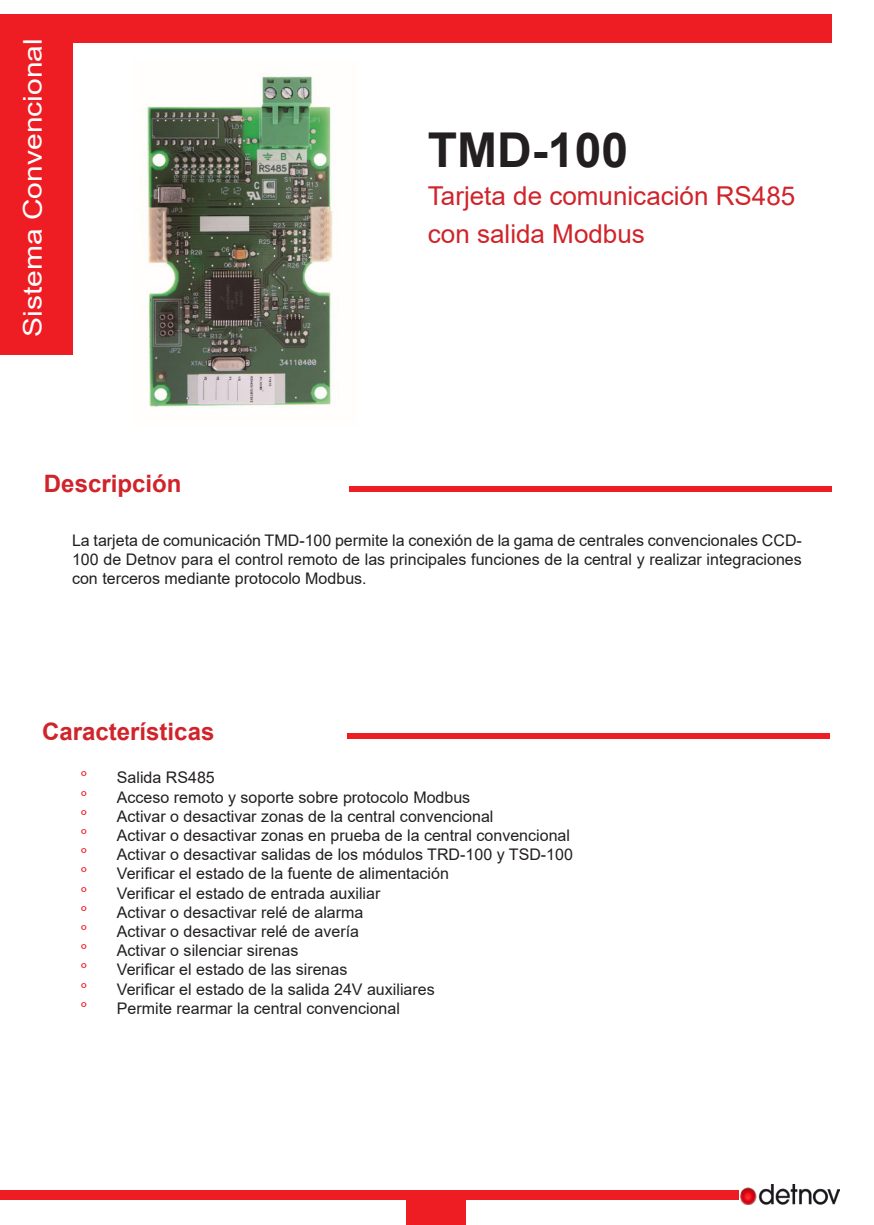
<style>
.page{position:relative;width:874px;height:1225px;background:#fff}
.page>*{position:absolute;margin:0;border:0;box-sizing:border-box;transform-origin:0 0}
.t1{font:700 48px "Arial";color:#231f20}
.t2{font:26px/38px "Arial";color:#d1232a}
.t3{font:25.8px "Arial";color:#fff;scale:1.16 1}
.t4{font:700 24px "Arial";color:#d1232a}
.t5{font:18px "Minion Pro";color:#ee1d23}
.t6{font:16px/19.2px "Arial";color:#231f20;text-align:justify}
</style>
<div class="page">
<div style="left:0;top:15px;width:831px;height:28px;background:#ee1d23"></div>
<div style="left:0;top:15px;width:73px;height:339px;background:#ee1d23"></div>
<div style="left:0;top:1189px;width:738px;height:10px;background:#ee1d23"></div>
<div style="left:406px;top:1199px;width:59px;height:26px;background:#ee1d23"></div>
<img style="left:740px;top:1184px;width:99px;height:20px">
<div style="left:349px;top:486px;width:482px;height:6px;background:#ee1d23"></div>
<div style="left:347px;top:733px;width:482px;height:6px;background:#ee1d23"></div>
<img style="left:146px;top:76px;width:187px;height:333px">
<h3 class="t3" style="left:15px;top:337px;width:259px;rotate:-90deg">Sistema Convencional</h3>
<p class="t4" style="left:44px;top:467px;width:139px">Descripción</p>
<p class="t1" style="left:427px;top:117px;width:202px">TMD-100</p>
<p class="t2" style="left:427px;top:177px;width:369px">Tarjeta de comunicación RS485 con salida Modbus</p>
<p class="t6" style="left:72px;top:530px;width:731px">La tarjeta de comunicación TMD-100 permite la conexión de la gama de centrales convencionales CCD-100 de Detnov para el control remoto de las principales funciones de la central y realizar integraciones con terceros mediante protocolo Modbus.</p>
<p class="t4" style="left:42px;top:714px;width:174px">Características</p>
<p class="t5" style="left:81px;top:765px;width:8px">°</p>
<p class="t6" style="left:117px;top:768px;width:99px">Salida RS485</p>
<p class="t5" style="left:81px;top:785px;width:8px">°</p>
<p class="t6" style="left:117px;top:787px;width:355px">Acceso remoto y soporte sobre protocolo Modbus</p>
<p class="t5" style="left:81px;top:804px;width:8px">°</p>
<p class="t6" style="left:117px;top:806px;width:378px">Activar o desactivar zonas de la central convencional</p>
<p class="t5" style="left:81px;top:823px;width:8px">°</p>
<p class="t6" style="left:117px;top:825px;width:454px">Activar o desactivar zonas en prueba de la central convencional</p>
<p class="t5" style="left:81px;top:842px;width:8px">°</p>
<p class="t6" style="left:117px;top:845px;width:457px">Activar o desactivar salidas de los módulos TRD-100 y TSD-100</p>
<p class="t5" style="left:81px;top:861px;width:8px">°</p>
<p class="t6" style="left:117px;top:864px;width:333px">Verificar el estado de la fuente de alimentación</p>
<p class="t5" style="left:81px;top:881px;width:8px">°</p>
<p class="t6" style="left:117px;top:883px;width:265px">Verificar el estado de entrada auxiliar</p>
<p class="t5" style="left:81px;top:900px;width:8px">°</p>
<p class="t6" style="left:117px;top:902px;width:248px">Activar o desactivar relé de alarma</p>
<p class="t5" style="left:81px;top:919px;width:8px">°</p>
<p class="t6" style="left:117px;top:921px;width:243px">Activar o desactivar relé de avería</p>
<p class="t5" style="left:81px;top:938px;width:8px">°</p>
<p class="t6" style="left:117px;top:941px;width:183px">Activar o silenciar sirenas</p>
<p class="t5" style="left:81px;top:957px;width:8px">°</p>
<p class="t6" style="left:117px;top:960px;width:232px">Verificar el estado de las sirenas</p>
<p class="t5" style="left:81px;top:977px;width:8px">°</p>
<p class="t6" style="left:117px;top:979px;width:319px">Verificar el estado de la salida 24V auxiliares</p>
<p class="t5" style="left:81px;top:996px;width:8px">°</p>
<p class="t6" style="left:117px;top:998px;width:284px">Permite rearmar la central convencional</p>
</div>
